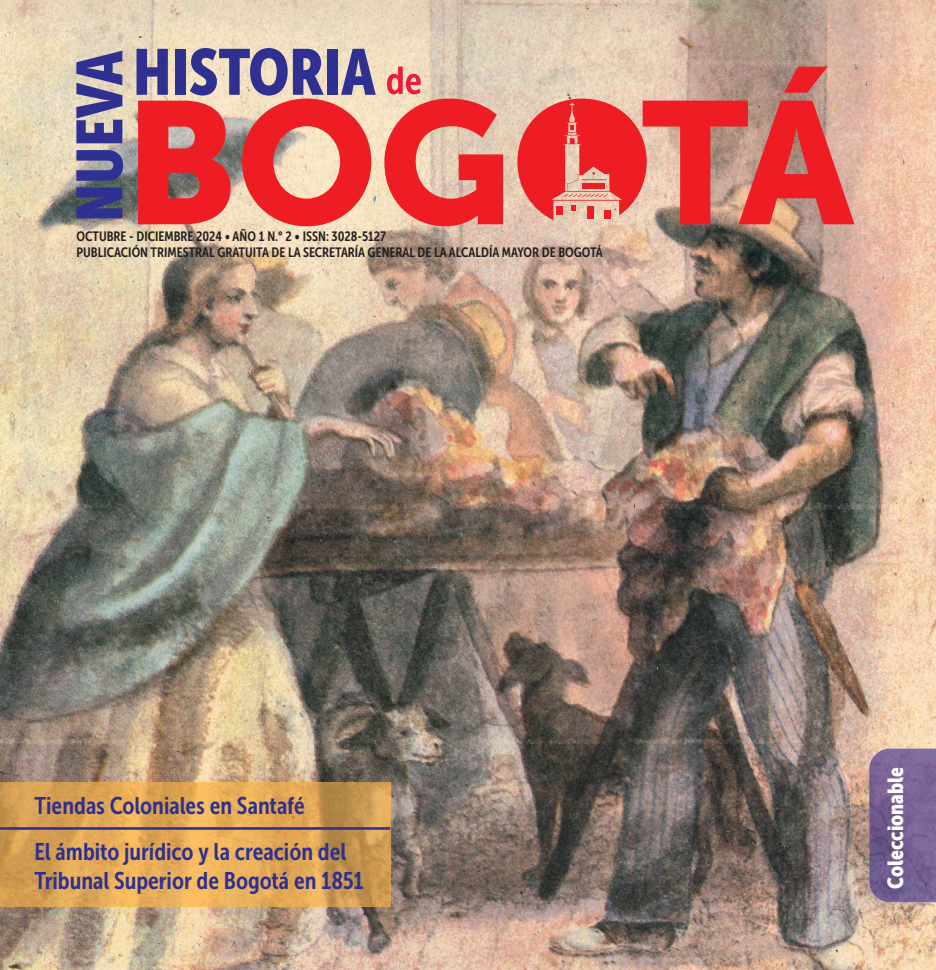
<style>
.page{position:relative;width:936px;height:970px;background:#fff}
.page>*{position:absolute;margin:0;border:0;box-sizing:border-box;transform-origin:0 0}
.t1{font:24px/45.9px "Museo Sans Condensed 700";color:#2e3092}
.t2{font:21.75px "Museo Sans Cond 900";color:#fff}
.t3{font:13.5px/16.2px "Museo Sans Condensed 700";color:#231f20}
</style>
<div class="page">
<img style="left:0;top:0;width:935px;height:969px">
<img style="left:0;top:782px;width:390px;height:124px">
<hr style="left:0;top:827px;width:390px;height:2px;background:#2e3092">
<svg style="left:76px;top:187px;width:46px;height:31px"></svg>
<svg style="left:76px;top:150px;width:47px;height:31px"></svg>
<svg style="left:76px;top:51px;width:46px;height:92px;background:#7773a3"></svg>
<svg style="left:384px;top:67px;width:119px;height:159px;background:#e9776f"></svg>
<svg style="left:517px;top:67px;width:337px;height:157px;background:#de7068"></svg>
<svg style="left:136px;top:48px;width:240px;height:178px;background:#c96b72"></svg>
<img style="left:869px;top:748px;width:66px;height:154px">
<p class="t3" style="left:76px;top:228px;width:528px">OCTUBRE - DICIEMBRE 2024 • AÑO 1 N.° 2 • ISSN: 3028-5127<br>PUBLICACIÓN TRIMESTRAL GRATUITA DE LA SECRETARÍA GENERAL DE LA ALCALDÍA MAYOR DE BOGOTÁ</p>
<h1 class="t1" style="left:35px;top:782px;width:313px">Tiendas Coloniales en Santafé<br>El ámbito jurídico y la creación del</h1>
<h1 class="t1" style="left:35px;top:857px;width:330px">Tribunal Superior de Bogotá en 1851</h1>
<h2 class="t2" style="left:883px;top:888px;width:123px;rotate:-90deg">Coleccionable</h2>
</div>
